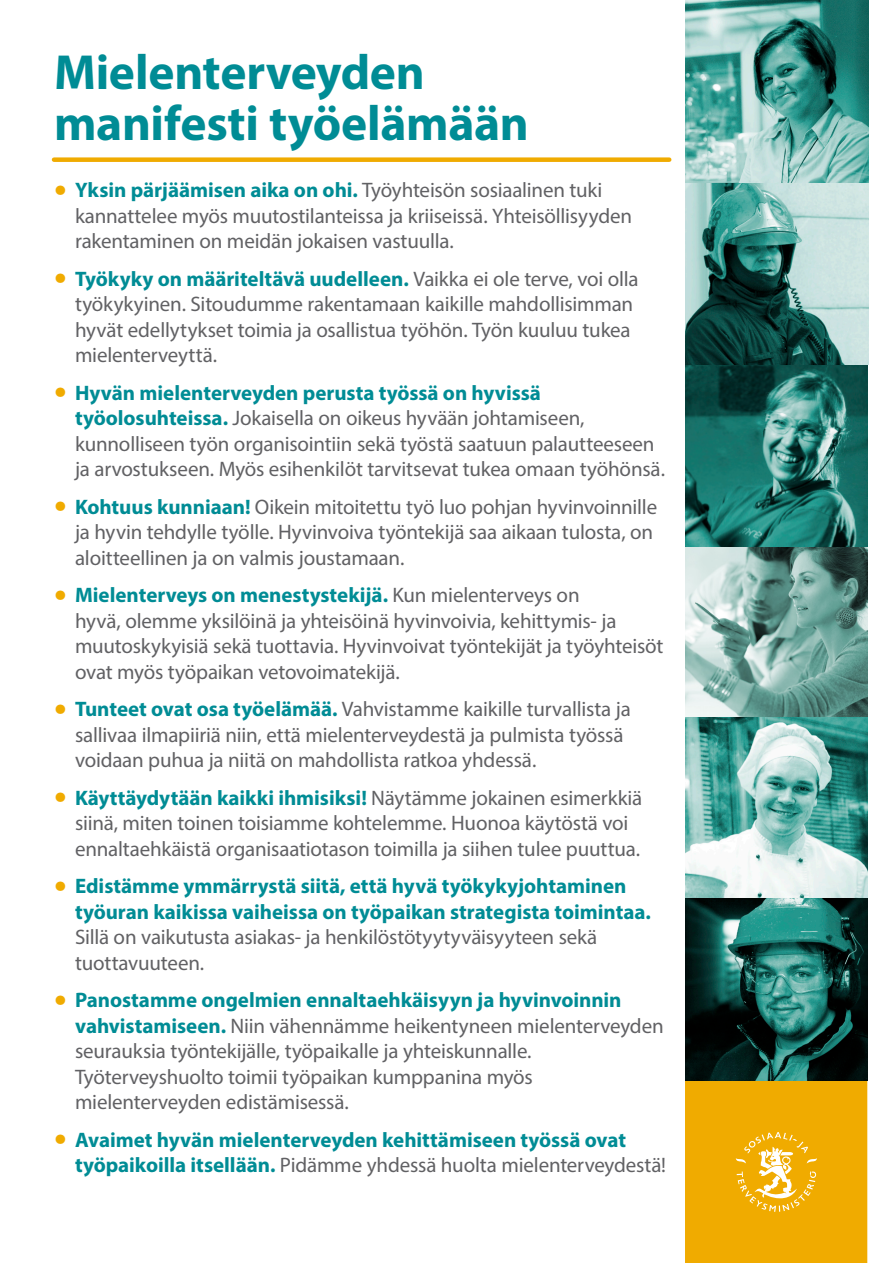
<style>
.page{position:relative;width:893px;height:1263px;background:#fff}
.page>*{position:absolute;margin:0;border:0;box-sizing:border-box;transform-origin:0 0}
.Otsake{font:700 49.5px/51px "Myriad Pro";letter-spacing:-.005em;color:#008c95}
.t1{font:21px/25.5px "Myriad Pro";letter-spacing:-.01em;color:#616164}
.t2{font:700 21px/25.5px "Myriad Pro";letter-spacing:-.005em;color:#008c95}
.s1{font-size:45px;color:#f0ab00}
.s2{font-weight:700;color:#008c95}
.s3{font-weight:400;font-size:45px;color:#f0ab00}
.s4{font-weight:400;color:#616164}
</style>
<div class="page">
<div style="left:686px;top:1081px;width:180px;height:181px;background:#f0ab00"></div>
<div style="left:685px;top:1081px;width:182px;height:182px;border:2px solid #f0ab00"></div>
<div style="left:54px;top:157px;width:615px;height:5px;background:#f0ab00"></div>
<img style="left:685px;top:546px;width:182px;height:535px">
<img style="left:685px;top:0;width:183px;height:546px">
<svg style="left:735px;top:1132px;width:82px;height:80px"></svg>
<p class="Otsake" style="left:54px;top:45px;width:476px">Mielenterveyden manifesti työelämään</p>
<p class="t1" style="left:75px;top:177px;width:559px;text-indent:-21px"><span class="s1">•</span> <span class="s2">Yksin pärjäämisen aika on ohi.</span> Työyhteisön sosiaalinen tuki kannattelee myös muutostilanteissa ja kriiseissä. Yhteisöllisyyden rakentaminen on meidän jokaisen vastuulla.</p>
<p class="t1" style="left:75px;top:266px;width:565px;text-indent:-21px"><span class="s1">•</span> <span class="s2">Työkyky on määriteltävä uudelleen.</span> Vaikka ei ole terve, voi olla työkykyinen. Sitoudumme rakentamaan kaikille mahdollisimman hyvät edellytykset toimia ja osallistua työhön. Työn kuuluu tukea mielenterveyttä.</p>
<p class="t1" style="left:75px;top:380px;width:591px;text-indent:-21px"><span class="s1">•</span> <span class="s2">Hyvän mielenterveyden perusta työssä on hyvissä työolosuhteissa.</span> Jokaisella on oikeus hyvään johtamiseen, kunnolliseen työn organisointiin sekä työstä saatuun palautteeseen ja arvostukseen. Myös esihenkilöt tarvitsevat tukea omaan työhönsä.</p>
<p class="t1" style="left:75px;top:494px;width:584px;text-indent:-21px"><span class="s1">•</span> <span class="s2">Kohtuus kunniaan!</span> Oikein mitoitettu työ luo pohjan hyvinvoinnille ja hyvin tehdylle työlle. Hyvinvoiva työntekijä saa aikaan tulosta, on aloitteellinen ja on valmis joustamaan.</p>
<p class="t1" style="left:75px;top:582px;width:590px;text-indent:-21px"><span class="s1">•</span> <span class="s2">Mielenterveys on menestystekijä.</span> Kun mielenterveys on<br>hyvä, olemme yksilöinä ja yhteisöinä hyvinvoivia, kehittymis- ja muutoskykyisiä sekä tuottavia. Hyvinvoivat työntekijät ja työyhteisöt ovat myös työpaikan vetovoimatekijä.</p>
<p class="t1" style="left:75px;top:696px;width:557px;text-indent:-21px"><span class="s1">•</span> <span class="s2">Tunteet ovat osa työelämää.</span> Vahvistamme kaikille turvallista ja sallivaa ilmapiiriä niin, että mielenterveydestä ja pulmista työssä voidaan puhua ja niitä on mahdollista ratkoa yhdessä.</p>
<p class="t1" style="left:75px;top:785px;width:569px;text-indent:-21px"><span class="s1">•</span> <span class="s2">Käyttäydytään kaikki ihmisiksi!</span> Näytämme jokainen esimerkkiä siinä, miten toinen toisiamme kohtelemme. Huonoa käytöstä voi ennaltaehkäistä organisaatiotason toimilla ja siihen tulee puuttua.</p>
<p class="t2" style="left:75px;top:873px;width:577px;text-indent:-21px"><span class="s3">•</span> Edistämme ymmärrystä siitä, että hyvä työkykyjohtaminen työuran kaikissa vaiheissa on työpaikan strategista toimintaa.<br><span class="s4">Sillä on vaikutusta asiakas- ja henkilöstötyytyväisyyteen sekä tuottavuuteen.</span></p>
<p class="t1" style="left:75px;top:987px;width:590px;text-indent:-21px"><span class="s1">•</span> <span class="s2">Panostamme ongelmien ennaltaehkäisyyn ja hyvinvoinnin vahvistamiseen.</span> Niin vähennämme heikentyneen mielenterveyden seurauksia työntekijälle, työpaikalle ja yhteiskunnalle.<br>Työterveyshuolto toimii työpaikan kumppanina myös mielenterveyden edistämisessä.</p>
<p class="t2" style="left:75px;top:1126px;width:593px;text-indent:-21px"><span class="s3">•</span> Avaimet hyvän mielenterveyden kehittämiseen työssä ovat työpaikoilla itsellään. <span class="s4">Pidämme yhdessä huolta mielenterveydestä!</span></p>
</div>
